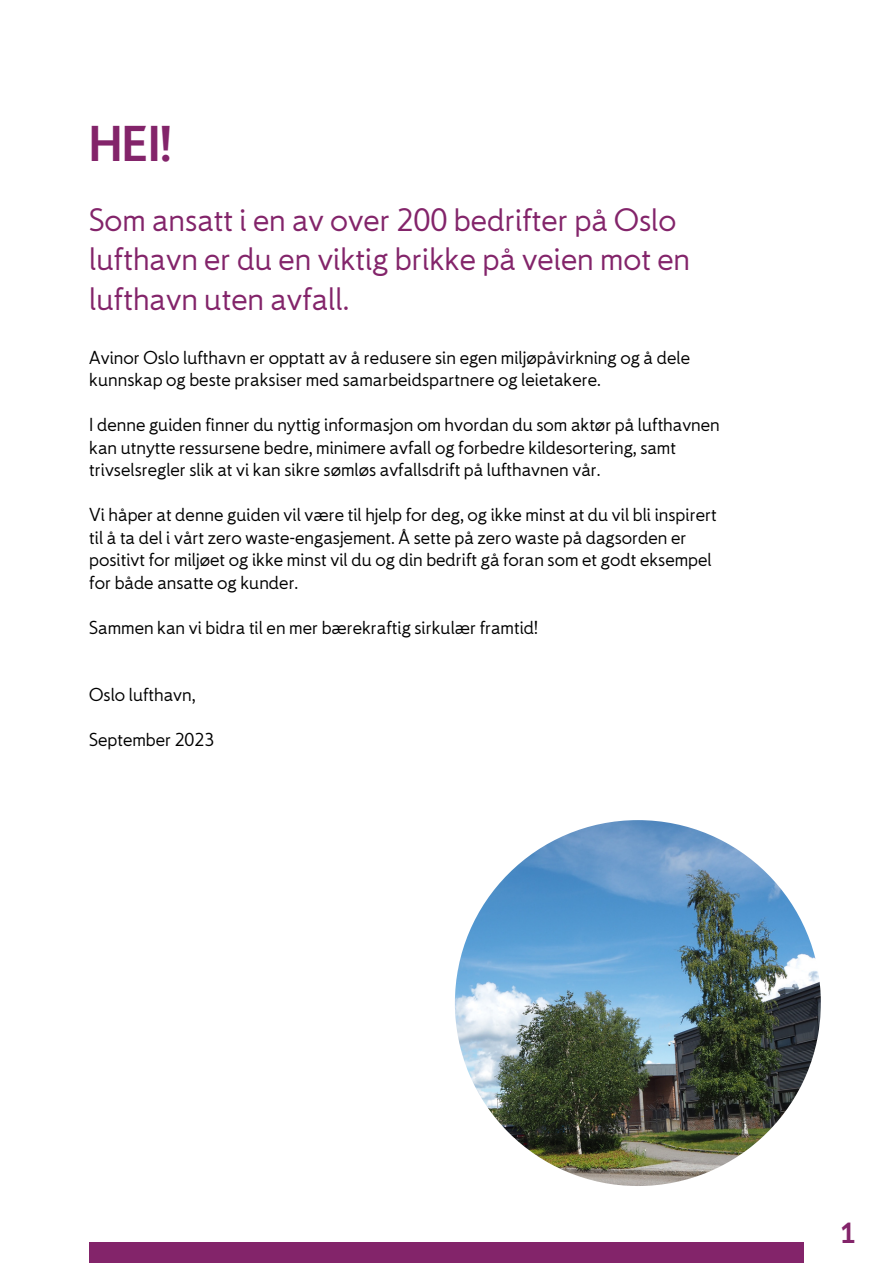
<style>
.page{position:relative;width:893px;height:1264px;background:#fff}
.page>*{position:absolute;margin:0;border:0;box-sizing:border-box;transform-origin:0 0}
.t1{font:700 45px "Avinor";color:#83246a}
.t2{font:500 28.5px/39.3px "Avinor";color:#83246a}
.t3{font:700 26.1px "Avinor";color:#83246a}
.t4{font:500 16.5px/22.5px "Avinor";color:#000}
</style>
<div class="page">
<div style="left:89px;top:1242px;width:714px;height:20px;background:#83246a"></div>
<img style="left:455px;top:820px;width:365px;height:365px;border-radius:50%">
<p class="t1" style="left:89px;top:116px;width:84px">HEI!</p>
<p class="t2" style="left:89px;top:200px;width:602px">Som ansatt i en av over 200 bedrifter på Oslo lufthavn er du en viktig brikke på veien mot en lufthavn uten avfall.</p>
<p class="t4" style="left:89px;top:346px;width:602px">Avinor Oslo lufthavn er opptatt av å redusere sin egen miljøpåvirkning og å dele kunnskap og beste praksiser med samarbeidspartnere og leietakere.</p>
<p class="t4" style="left:89px;top:413px;width:632px">I denne guiden finner du nyttig informasjon om hvordan du som aktør på lufthavnen kan utnytte ressursene bedre, minimere avfall og forbedre kildesortering, samt trivselsregler slik at vi kan sikre sømløs avfallsdrift på lufthavnen vår.</p>
<p class="t4" style="left:89px;top:503px;width:629px">Vi håper at denne guiden vil være til hjelp for deg, og ikke minst at du vil bli inspirert til å ta del i vårt zero waste-engasjement. Å sette på zero waste på dagsorden er positivt for miljøet og ikke minst vil du og din bedrift gå foran som et godt eksempel for både ansatte og kunder.</p>
<p class="t4" style="left:89px;top:616px;width:450px">Sammen kan vi bidra til en mer bærekraftig sirkulær framtid!</p>
<p class="t4" style="left:89px;top:683px;width:108px">Oslo lufthavn,</p>
<p class="t4" style="left:89px;top:728px;width:126px">September 2023</p>
<p class="t3" style="left:840px;top:1216px;width:17px">1</p>
</div>
